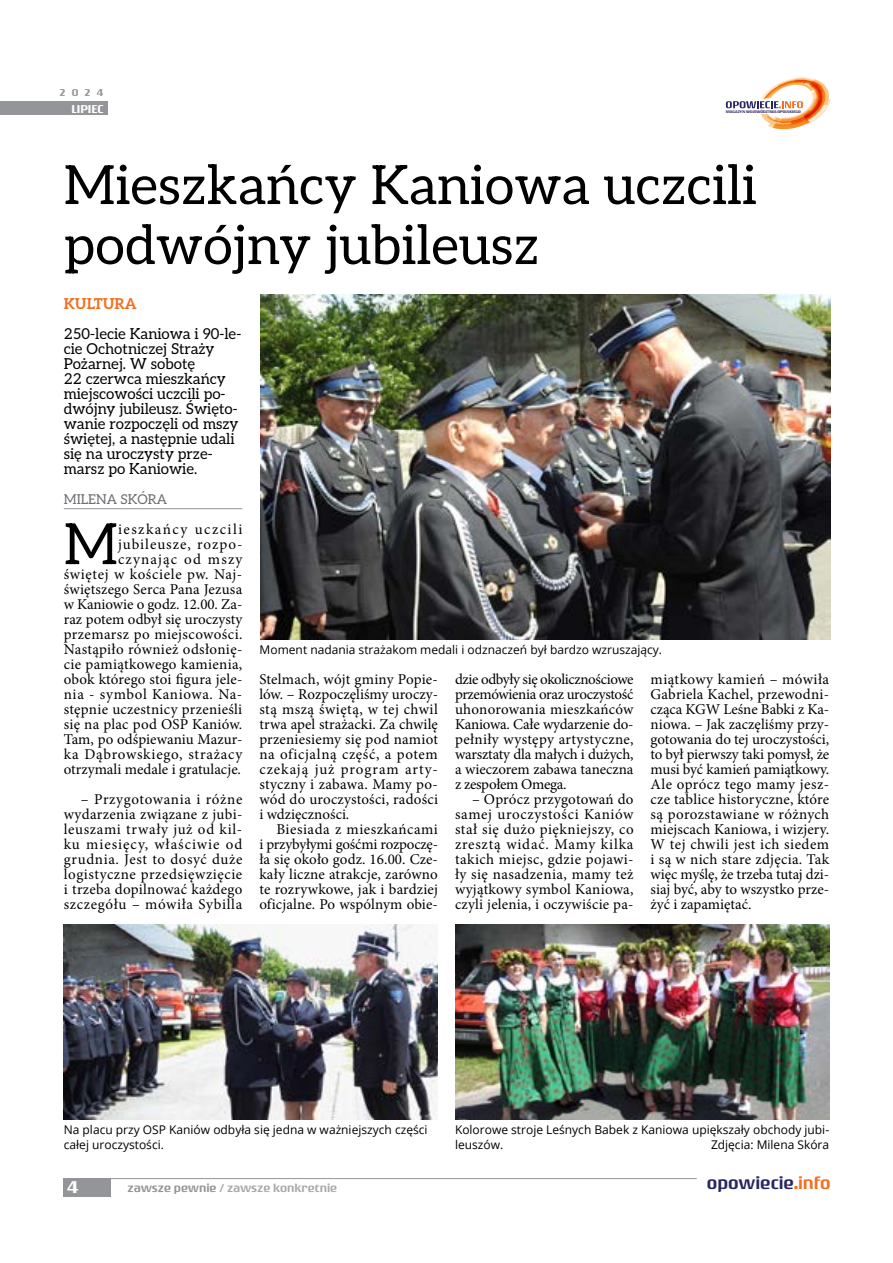
<style>
.page{position:relative;width:893px;height:1263px;background:#fff}
.page>*{position:absolute;margin:0;border:0;box-sizing:border-box;transform-origin:0 0}
.t1{font:56.85px "Aleo";color:#000}
.t2{font:54px/60px "Aleo";color:#000}
.t3{font:500 18px "Rogue Sans Ext";color:#282562}
.t4{font:500 18px "Rogue Sans Ext";color:#fff}
.t5{font:15px/15px "Minion Pro";letter-spacing:.015em;color:#000;text-align:justify}
.t6{font:15px/15px "Aleo";color:#000}
.t7{font:700 15px "Aleo";color:#f36f20}
.t8{font:13.5px "Aleo";color:#6d6e71}
.t9{font:12px/15px "Open Sans";color:#000}
.t10{font:500 12px "Rogue Sans Ext";color:#a7a9ac}
.t11{font:500 12px "Rogue Sans Ext";color:#fff}
.t12{font:500 10.5px "Rogue Sans Ext";color:#939598}
.t13{font:500 4.05px "Rogue Sans Ext";color:#282562;scale:1.04 1}
.s1{color:#939598}
.s2{color:#f36f20}
</style>
<div class="page">
<div style="left:63px;top:1178px;width:48px;height:18px;background:#939598"></div>
<hr style="left:63px;top:1178px;width:634px;height:1px;background:#939598">
<div style="left:0;top:101px;width:108px;height:14px;background:#939598"></div>
<svg style="left:726px;top:77px;width:105px;height:52px"></svg>
<hr style="left:64px;top:508px;width:178px;height:1px;background:#939598">
<img style="left:64px;top:924px;width:374px;height:195px">
<img style="left:455px;top:924px;width:374px;height:195px">
<img style="left:261px;top:294px;width:569px;height:345px">
<p class="t12" style="left:60px;top:87px;width:45px">2024</p>
<p class="t11" style="left:72px;top:101px;width:34px">LIPIEC</p>
<p class="t13" style="left:726px;top:109px;width:74px">MAGAZYN WOJEWÓDZTWA OPOLSKIEGO</p>
<h2 class="t2" style="left:64px;top:152px;width:694px">Mieszkańcy Kaniowa uczcili podwójny jubileusz</h2>
<p class="t7" style="left:64px;top:292px;width:74px">KULTURA</p>
<p class="t6" style="left:64px;top:325px;width:179px">250-lecie Kaniowa i 90-le&shy;cie Ochotniczej Straży<br>Pożarnej. W sobotę<br>22 czerwca mieszkańcy miejscowości uczcili po&shy;dwójny jubileusz. Święto&shy;wanie rozpoczęli od mszy świętej, a następnie udali się na uroczysty prze&shy;marsz po Kaniowie.</p>
<p class="t8" style="left:64px;top:489px;width:105px">MILENA SKÓRA</p>
<h1 class="t1" style="left:64px;top:499px;width:56px">M</h1>
<p class="t5" style="left:64px;top:522px;width:180px;text-align:right">ieszkańcy uczcili jubileusze, rozpo&shy;czynając od mszy<br>świętej w kościele pw. Naj&shy;świętszego Serca Pana Jezusa w Kaniowie o godz. 12.00. Za&shy;raz potem odbył się uroczysty przemarsz po miejscowości.<br>Nastąpiło również odsłonię&shy;cie pamiątkowego kamienia, obok którego stoi figura jele&shy;nia - symbol Kaniowa. Na&shy;stępnie uczestnicy przenieśli się na plac pod OSP Kaniów.<br>Tam, po odśpiewaniu Mazur&shy;ka Dąbrowskiego, strażacy otrzymali medale i gratulacje.</p>
<p class="t5" style="left:64px;top:792px;width:180px;text-indent:17px">– Przygotowania i różne wydarzenia związane z jubi&shy;leuszami trwały już od kil&shy;ku miesięcy, właściwie od grudnia. Jest to dosyć duże logistyczne przedsięwzięcie i trzeba dopilnować każdego szczegółu – mówiła Sybilla</p>
<p class="t9" style="left:260px;top:642px;width:404px">Moment nadania strażakom medali i odznaczeń był bardzo wzruszający.</p>
<p class="t5" style="left:259px;top:672px;width:180px">Stelmach, wójt gminy Popie&shy;lów. – Rozpoczęliśmy uroczy&shy;stą mszą świętą, w tej chwil trwa apel strażacki. Za chwilę przeniesiemy się pod namiot na oficjalną część, a potem czekają już program arty&shy;styczny i zabawa. Mamy po&shy;wód do uroczystości, radości i wdzięczności.</p>
<p class="t5" style="left:259px;top:822px;width:180px;text-indent:17px">Biesiada z mieszkańcami i przybyłymi gośćmi rozpoczę&shy;ła się około godz. 16.00. Cze&shy;kały liczne atrakcje, zarówno te rozrywkowe, jak i bardziej oficjalne. Po wspólnym obie-</p>
<p class="t5" style="left:455px;top:672px;width:180px">dzie odbyły się okolicznościowe przemówienia oraz uroczystość uhonorowania mieszkańców Kaniowa. Całe wydarzenie do&shy;pełniły występy artystyczne, warsztaty dla małych i dużych, a wieczorem zabawa taneczna z zespołem Omega.</p>
<p class="t5" style="left:455px;top:792px;width:180px;text-indent:17px">– Oprócz przygotowań do samej uroczystości Kaniów stał się dużo piękniejszy, co zresztą widać. Mamy kilka takich miejsc, gdzie pojawi&shy;ły się nasadzenia, mamy też wyjątkowy symbol Kaniowa, czyli jelenia, i oczywiście pa-</p>
<p class="t5" style="left:651px;top:672px;width:180px">miątkowy kamień – mówiła Gabriela Kachel, przewodni&shy;cząca KGW Leśne Babki z Ka&shy;niowa. – Jak zaczęliśmy przy&shy;gotowania do tej uroczystości, to był pierwszy taki pomysł, że musi być kamień pamiątkowy.<br>Ale oprócz tego mamy jesz&shy;cze tablice historyczne, które są porozstawiane w różnych miejscach Kaniowa, i wizjery.<br>W tej chwili jest ich siedem i są w nich stare zdjęcia. Tak więc myślę, że trzeba tutaj dzi&shy;siaj być, aby to wszystko prze&shy;żyć i zapamiętać.</p>
<p class="t9" style="left:64px;top:1122px;width:365px">Na placu przy OSP Kaniów odbyła się jedna w ważniejszych części całej uroczystości.</p>
<p class="t9" style="left:455px;top:1122px;width:376px">Kolorowe stroje Leśnych Babek z Kaniowa upiększały obchody jubi&shy;leuszów.</p>
<p class="t9" style="left:711px;top:1137px;width:120px">Zdjęcia: Milena Skóra</p>
<p class="t4" style="left:67px;top:1176px;width:13px">4</p>
<p class="t10" style="left:128px;top:1181px;width:211px"><span class="s1">zawsze pewnie</span> / zawsze konkretnie</p>
<p class="t3" style="left:707px;top:1172px;width:125px">opowiecie<span class="s2">.info</span></p>
</div>
